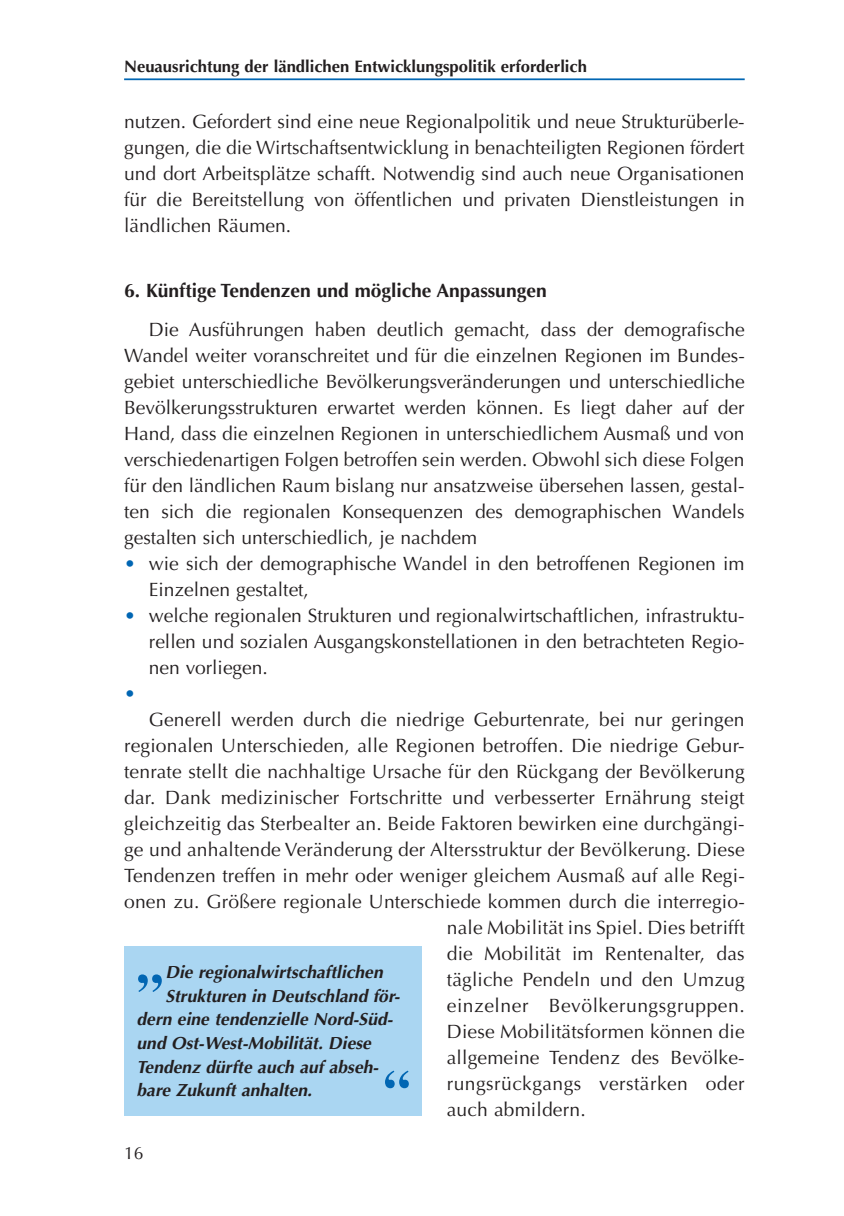
<style>
.page{position:relative;width:844px;height:1216px;background:#fff}
.page>*{position:absolute;margin:0;border:0;box-sizing:border-box;transform-origin:0 0}
.t1{font:700 52.5px "Times";color:#0166b3}
.t2{font:19.25px/26.1px "Optima";letter-spacing:.01em;color:#231f20;text-align:justify}
.t3{font:700 19.25px "Optima";color:#231f20}
.t4{font:19.25px "Optima";letter-spacing:.03em;color:#231f20}
.t5{font:19.25px "Optima";color:#0166b3}
.t6{font:italic 700 17.5px "Optima";color:#231f20}
.t7{font:17.5px "Optima";color:#231f20}
.t8{font:700 16.62px "Optima";color:#231f20}
.s1{color:#0166b3}
</style>
<div class="page">
<hr style="left:124px;top:78px;width:620px;height:2px;background:#0166b3">
<div style="left:124px;top:945px;width:298px;height:170px;background:#aad6f2"></div>
<p class="t8" style="left:124px;top:56px;width:464px">Neuausrichtung der ländlichen Entwicklungspolitik erforderlich</p>
<p class="t2" style="left:124px;top:108px;width:622px">nutzen. Gefordert sind eine neue Regionalpolitik und neue Strukturüberle&shy;gungen, die die Wirtschaftsentwicklung in benachteiligten Regionen fördert und dort Arbeitsplätze schafft. Notwendig sind auch neue Organisationen für die Bereitstellung von öffentlichen und privaten Dienstleistungen in ländlichen Räumen.</p>
<p class="t3" style="left:124px;top:279px;width:424px">6. Künftige Tendenzen und mögliche Anpassungen</p>
<p class="t2" style="left:124px;top:316px;width:622px;text-indent:25px">Die Ausführungen haben deutlich gemacht, dass der demografische Wandel weiter voranschreitet und für die einzelnen Regionen im Bundes&shy;gebiet unterschiedliche Bevölkerungsveränderungen und unterschiedliche Bevölkerungsstrukturen erwartet werden können. Es liegt daher auf der Hand, dass die einzelnen Regionen in unterschiedlichem Ausmaß und von verschiedenartigen Folgen betroffen sein werden. Obwohl sich diese Folgen für den ländlichen Raum bislang nur ansatzweise übersehen lassen, gestal&shy;ten sich die regionalen Konsequenzen des demographischen Wandels gestalten sich unterschiedlich, je nachdem</p>
<p class="t2" style="left:149px;top:550px;width:597px;text-indent:-25px"><span class="s1">•</span> wie sich der demographische Wandel in den betroffenen Regionen im<br>Einzelnen gestaltet,</p>
<p class="t2" style="left:149px;top:602px;width:597px;text-indent:-25px"><span class="s1">•</span> welche regionalen Strukturen und regionalwirtschaftlichen, infrastruktu&shy;rellen und sozialen Ausgangskonstellationen in den betrachteten Regio&shy;nen vorliegen.</p>
<p class="t5" style="left:124px;top:682px;width:13px">•</p>
<p class="t2" style="left:149px;top:706px;width:597px">Generell werden durch die niedrige Geburtenrate, bei nur geringen</p>
<p class="t2" style="left:124px;top:732px;width:622px">regionalen Unterschieden, alle Regionen betroffen. Die niedrige Gebur-</p>
<p class="t2" style="left:124px;top:758px;width:622px">tenrate stellt die nachhaltige Ursache für den Rückgang der Bevölkerung</p>
<p class="t2" style="left:124px;top:784px;width:622px">dar. Dank medizinischer Fortschritte und verbesserter Ernährung steigt</p>
<p class="t2" style="left:124px;top:810px;width:622px">gleichzeitig das Sterbealter an. Beide Faktoren bewirken eine durchgängi-</p>
<p class="t2" style="left:124px;top:836px;width:622px">ge und anhaltende Veränderung der Altersstruktur der Bevölkerung. Diese</p>
<p class="t2" style="left:124px;top:862px;width:622px">Tendenzen treffen in mehr oder weniger gleichem Ausmaß auf alle Regi-</p>
<p class="t2" style="left:124px;top:888px;width:622px">onen zu. Größere regionale Unterschiede kommen durch die interregio-</p>
<p class="t2" style="left:446px;top:914px;width:299px">nale Mobilität ins Spiel. Dies betrifft</p>
<p class="t2" style="left:446px;top:940px;width:299px">die Mobilität im Rentenalter, das</p>
<p class="t2" style="left:446px;top:966px;width:299px">tägliche Pendeln und den Umzug</p>
<p class="t4" style="left:446px;top:993px;width:299px">einzelner Bevölkerungsgruppen.</p>
<p class="t2" style="left:446px;top:1018px;width:299px">Diese Mobilitätsformen können die</p>
<p class="t2" style="left:446px;top:1044px;width:299px">allgemeine Tendenz des Bevölke-</p>
<p class="t2" style="left:446px;top:1070px;width:299px">rungsrückgangs verstärken oder</p>
<p class="t2" style="left:446px;top:1096px;width:140px">auch abmildern.</p>
<p class="t6" style="left:165px;top:962px;width:219px">Die regionalwirtschaftlichen</p>
<p class="t6" style="left:165px;top:985px;width:236px">Strukturen in Deutschland för-</p>
<p class="t6" style="left:136px;top:1009px;width:258px">dern eine tendenzielle Nord-Süd-</p>
<p class="t6" style="left:136px;top:1032px;width:236px">und Ost-West-Mobilität. Diese</p>
<p class="t6" style="left:136px;top:1056px;width:243px">Tendenz dürfte auch auf abseh-</p>
<p class="t6" style="left:136px;top:1080px;width:177px">bare Zukunft anhalten.</p>
<h1 class="t1" style="left:136px;top:914px;width:28px">„</h1>
<h1 class="t1" style="left:383px;top:1038px;width:28px">“</h1>
<p class="t7" style="left:124px;top:1143px;width:21px">16</p>
</div>
